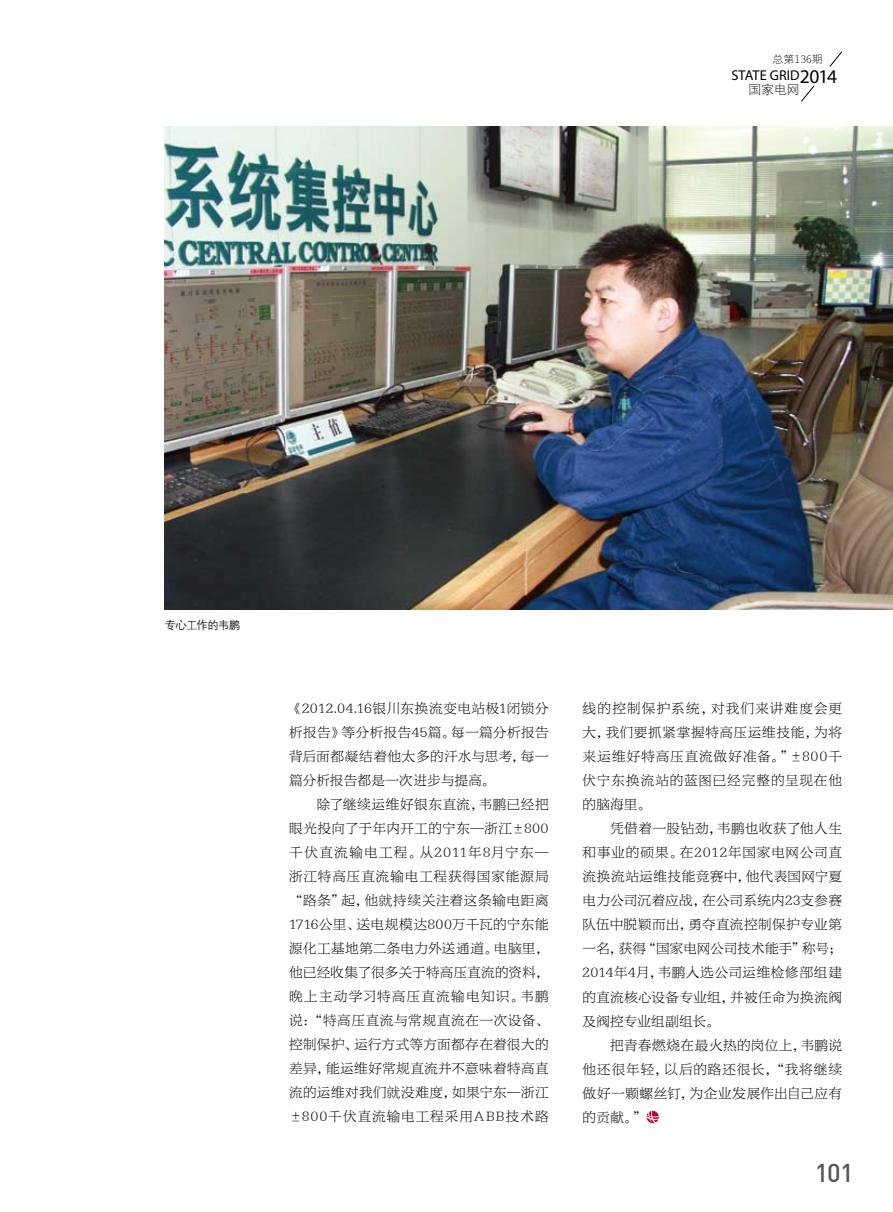
<style>
.page{position:relative;width:893px;height:1212px;background:#fff}
.page>*{position:absolute;margin:0;border:0;box-sizing:border-box;transform-origin:0 0}
.t1{font:500 25.5px "DIN";color:#595757}
.t2{font:14.25px "Myriad Pro";letter-spacing:.005em;color:#000}
.t3{font:13.5px/24px "FZBYFKSK GBK1 0";letter-spacing:.045em;color:#000;text-align:justify}
.t4{font:12.75px "FZXDXJW GB1 0";color:#000;scale:1.05 1}
.t5{font:11.25px "FZZDXJW GB1 0";letter-spacing:-.045em;color:#000}
.t6{font:10.5px "FZXDXJW GB1 0";letter-spacing:-.005em;color:#000;scale:1.05 1}
.s1{font-size:19.5px}
</style>
<div class="page">
<svg style="left:801px;top:85px;width:14px;height:17px"></svg>
<svg style="left:829px;top:51px;width:13px;height:16px"></svg>
<svg style="left:647px;top:1111px;width:12px;height:12px"></svg>
<img style="left:165px;top:126px;width:728px;height:484px">
<p class="t6" style="left:772px;top:54px;width:49px">总第136期</p>
<p class="t2" style="left:731px;top:66px;width:107px">STATE GRID <span class="s1">2014</span></p>
<p class="t4" style="left:748px;top:83px;width:51px">国家电网</p>
<p class="t5" style="left:165px;top:619px;width:77px">专心工作的韦鹏</p>
<p class="t3" style="left:289px;top:697px;width:261px">《2012.04.16银川东换流变电站极1闭锁分析报告》等分析报告45篇。每一篇分析报告背后面都凝结着他太多的汗水与思考，每一篇分析报告都是一次进步与提高。</p>
<p class="t3" style="left:289px;top:793px;width:261px;text-indent:28px">除了继续运维好银东直流，韦鹏已经把眼光投向了于年内开工的宁东—浙江±800千伏直流输电工程。从2011年8月宁东—浙江特高压直流输电工程获得国家能源局“路条”起，他就持续关注着这条输电距离1716公里、送电规模达800万千瓦的宁东能源化工基地第二条电力外送通道。电脑里，他已经收集了很多关于特高压直流的资料，晚上主动学习特高压直流输电知识。韦鹏说：“特高压直流与常规直流在一次设备、控制保护、运行方式等方面都存在着很大的差异，能运维好常规直流并不意味着特高直流的运维对我们就没难度，如果宁东—浙江±800千伏直流输电工程采用ABB技术路</p>
<p class="t3" style="left:583px;top:697px;width:261px">线的控制保护系统，对我们来讲难度会更大，我们要抓紧掌握特高压运维技能，为将来运维好特高压直流做好准备。”±800千伏宁东换流站的蓝图已经完整的呈现在他的脑海里。</p>
<p class="t3" style="left:583px;top:817px;width:261px;text-indent:28px">凭借着一股钻劲，韦鹏也收获了他人生和事业的硕果。在2012年国家电网公司直流换流站运维技能竞赛中，他代表国网宁夏电力公司沉着应战，在公司系统内23支参赛队伍中脱颖而出，勇夺直流控制保护专业第一名，获得“国家电网公司技术能手”称号；2014年4月，韦鹏入选公司运维检修部组建的直流核心设备专业组，并被任命为换流阀及阀控专业组副组长。</p>
<p class="t3" style="left:583px;top:1033px;width:261px;text-indent:28px">把青春燃烧在最火热的岗位上，韦鹏说他还很年轻，以后的路还很长，“我将继续做好一颗螺丝钉，为企业发展作出自己应有的贡献。”</p>
<h1 class="t1" style="left:815px;top:1157px;width:41px">101</h1>
</div>
